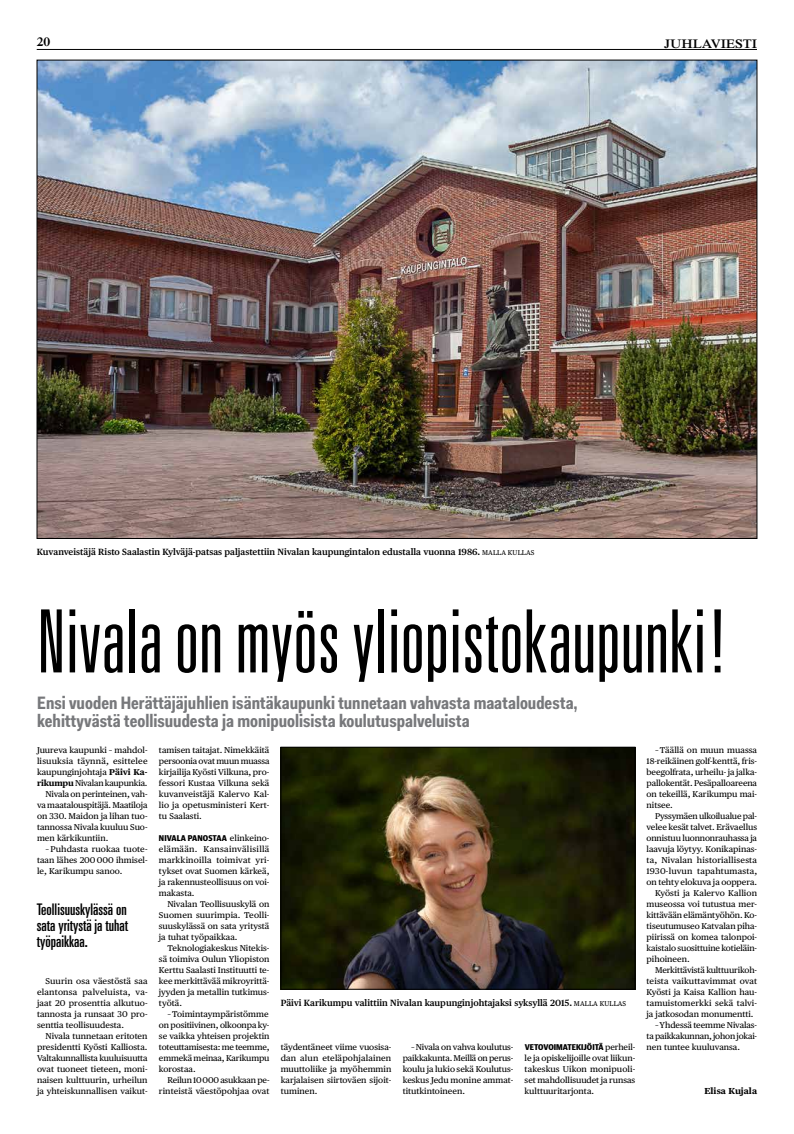
<style>
.page{position:relative;width:794px;height:1134px;background:#fff}
.page>*{position:absolute;margin:0;border:0;box-sizing:border-box;transform-origin:0 0}
.t1{font:300 ultra-condensed 87.3px "Univers";color:#000}
.t2{font:700 18px/18px "Fakt Con Pro";color:#77787b}
.t3{font:ultra-condensed 16px/16px "Univers";color:#000;text-align:justify}
.t4{font:700 13px "Iskoola Pota";color:#000}
.t5{font:600 9px "Publico Text G3";color:#000}
.t6{font:700 8.7px "Publico Text G3";color:#000;scale:1.05 1}
.t7{font:8.4px/11px "Publico Text G3";color:#000;text-align:justify;scale:1.05 1}
.t8{font:8.4px/11px "Publico Text G3";color:#000;text-align:justify;scale:1.06 1}
.t9{font:8.4px/11px "Publico Text G3";color:#000;text-align:right;scale:1.04 1}
.t10{font:8.4px "Publico Text G3";letter-spacing:-.02em;color:#000;scale:1.04 1}
.t11{font:700 8.4px "Guardian Sans Cond";letter-spacing:.005em;color:#000;scale:1.04 1}
.t12{font:700 8.4px "Guardian Sans Cond";letter-spacing:.005em;color:#000;scale:1.05 1}
.t13{font:8.4px "Publico Text G3";letter-spacing:.02em;color:#000;scale:1.06 1}
.s1{font-weight:400;font-size:7px}
.s2{font-weight:700}
.s3{font-family:"Publico Text G3";font-weight:400}
</style>
<div class="page">
<hr style="left:37px;top:49px;width:720px;height:1px;background:#000">
<img style="left:39px;top:62px;width:716px;height:475px">
<img style="left:283px;top:749px;width:350px;height:238px">
<div style="left:281px;top:747px;width:354px;height:242px;border:1px solid #000"></div>
<h3 class="t4" style="left:37px;top:34px;width:15px">20</h3>
<h3 class="t4" style="left:664px;top:36px;width:94px">JUHLAVIESTI</h3>
<p class="t5" style="left:37px;top:545px;width:499px">Kuvanveistäjä Risto Saalastin Kylväjä-patsas paljastettiin Nivalan kaupungintalon edustalla vuonna 1986. <span class="s1">MALLA KULLAS</span></p>
<h1 class="t1" style="left:37px;top:596px;width:693px">Nivala on myös yliopistokaupunki!</h1>
<h2 class="t2" style="left:37px;top:694px;width:542px">Ensi vuoden Herättäjäjuhlien isäntäkaupunki tunnetaan vahvasta maataloudesta, kehittyvästä teollisuudesta ja monipuolisista koulutuspalveluista</h2>
<p class="t7" style="left:37px;top:744px;width:107px">Juureva kaupunki – mahdol-</p>
<p class="t8" style="left:37px;top:755px;width:106px">lisuuksia täynnä, esittelee</p>
<p class="t7" style="left:37px;top:766px;width:107px">kaupunginjohtaja <span class="s2">Päivi Ka-</span></p>
<p class="t10" style="left:37px;top:776px;width:108px"><span class="s2">rikumpu</span> Nivalan kaupunkia.</p>
<p class="t9" style="left:46px;top:788px;width:100px">Nivala on perinteinen, vah-</p>
<p class="t9" style="left:37px;top:799px;width:108px">va maatalouspitäjä. Maatiloja</p>
<p class="t7" style="left:37px;top:810px;width:107px">on 330. Maidon ja lihan tuo-</p>
<p class="t7" style="left:37px;top:821px;width:107px">tannossa Nivala kuuluu Suo-</p>
<p class="t7" style="left:37px;top:832px;width:69px">men kärkikuntiin.</p>
<p class="t8" style="left:37px;top:843px;width:106px;text-indent:9px">– Puhdasta ruokaa tuote&shy;taan lähes 200 000 ihmisel&shy;le, Karikumpu sanoo.</p>
<h3 class="t3" style="left:37px;top:901px;width:93px">Teollisuuskylässä on sata yritystä ja tuhat työpaikkaa.</h3>
<p class="t8" style="left:37px;top:975px;width:106px;text-indent:9px">Suurin osa väestöstä saa elantonsa palveluista, va&shy;jaat 20 prosenttia alkutuo&shy;tannosta ja runsaat 30 pro&shy;senttia teollisuudesta.</p>
<p class="t7" style="left:37px;top:1030px;width:107px;text-indent:9px">Nivala tunnetaan eritoten presidentti Kyösti Kalliosta.<br>Valtakunnallista kuuluisuutta ovat tuoneet tieteen, moni&shy;naisen kulttuurin, urheilun ja yhteiskunnallisen vaikut-</p>
<p class="t7" style="left:159px;top:744px;width:107px">tamisen taitajat. Nimekkäitä persoonia ovat muun muassa kirjailija Kyösti Vilkuna, pro&shy;fessori Kustaa Vilkuna sekä kuvanveistäjä Kalervo Kal&shy;lio ja opetusministeri Kert&shy;tu Saalasti.</p>
<p class="t12" style="left:159px;top:832px;width:107px">NIVALA PANOSTAA <span class="s3">elinkeino-</span></p>
<p class="t8" style="left:159px;top:843px;width:106px">elämään. Kansainvälisillä markkinoilla toimivat yri&shy;tykset ovat Suomen kärkeä, ja rakennusteollisuus on voi&shy;makasta.</p>
<p class="t7" style="left:159px;top:898px;width:107px;text-indent:9px">Nivalan Teollisuuskylä on Suomen suurimpia. Teolli&shy;suuskylässä on sata yritystä ja tuhat työpaikkaa.</p>
<p class="t7" style="left:159px;top:942px;width:107px;text-indent:9px">Teknologiakeskus Nitekis&shy;sä toimiva Oulun Yliopiston Kerttu Saalasti Instituutti te&shy;kee merkittävää mikroyrittä&shy;jyyden ja metallin tutkimus&shy;työtä.</p>
<p class="t7" style="left:159px;top:1008px;width:107px;text-indent:9px">– Toimintaympäristömme on positiivinen, olkoonpa ky&shy;se vaikka yhteisen projektin toteuttamisesta: me teemme, emmekä meinaa, Karikumpu korostaa.</p>
<p class="t9" style="left:159px;top:1074px;width:108px">Reilun 10 000 asukkaan pe&shy;rinteistä väestöpohjaa ovat</p>
<p class="t5" style="left:281px;top:996px;width:347px">Päivi Karikumpu valittiin Nivalan kaupunginjohtajaksi syksyllä 2015. <span class="s1">MALLA KULLAS</span></p>
<p class="t7" style="left:281px;top:1041px;width:107px">täydentäneet viime vuosisa&shy;dan alun eteläpohjalainen muuttoliike ja myöhemmin karjalaisen siirtoväen sijoit&shy;tuminen.</p>
<p class="t9" style="left:403px;top:1041px;width:108px;text-align:justify;text-indent:9px">– Nivala on vahva koulutus&shy;paikkakunta. Meillä on perus&shy;koulu ja lukio sekä Koulutus&shy;keskus Jedu monine ammat&shy;titutkintoineen.</p>
<p class="t11" style="left:525px;top:1041px;width:108px">VETOVOIMATEKIJÖITÄ <span class="s3">perheil-</span></p>
<p class="t7" style="left:524px;top:1052px;width:107px">le ja opiskelijoille ovat liikun&shy;takeskus Uikon monipuoli&shy;set mahdollisuudet ja runsas kulttuuritarjonta.</p>
<p class="t7" style="left:646px;top:744px;width:107px;text-indent:9px">– Täällä on muun muassa 18-reikäinen golf-kenttä, fris&shy;beegolfrata, urheilu- ja jalka&shy;pallokentät. Pesäpalloareena on tekeillä, Karikumpu mai&shy;nitsee.</p>
<p class="t10" style="left:655px;top:809px;width:100px">Pyssymäen ulkoilualue pal-</p>
<p class="t7" style="left:646px;top:821px;width:107px">velee kesät talvet. Erävaellus</p>
<p class="t9" style="left:646px;top:832px;width:108px">onnistuu luonnonrauhassa ja</p>
<p class="t7" style="left:646px;top:843px;width:107px">laavuja löytyy. Konikapinas-</p>
<p class="t8" style="left:646px;top:854px;width:106px">ta, Nivalan historiallisesta</p>
<p class="t13" style="left:646px;top:864px;width:106px">1930-luvun tapahtumasta,</p>
<p class="t7" style="left:646px;top:876px;width:107px">on tehty elokuva ja ooppera.</p>
<p class="t8" style="left:655px;top:887px;width:98px">Kyösti ja Kalervo Kallion</p>
<p class="t7" style="left:646px;top:898px;width:107px">museossa voi tutustua mer-</p>
<p class="t9" style="left:646px;top:909px;width:108px">kittävään elämäntyöhön. Ko-</p>
<p class="t7" style="left:646px;top:920px;width:107px">tiseutumuseo Katvalan piha-</p>
<p class="t7" style="left:646px;top:931px;width:107px">piirissä on komea talonpoi-</p>
<p class="t9" style="left:646px;top:942px;width:108px">kaistalo suosittuine kotieläin-</p>
<p class="t7" style="left:646px;top:953px;width:43px">pihoineen.</p>
<p class="t9" style="left:655px;top:964px;width:100px">Merkittävistä kulttuurikoh-</p>
<p class="t8" style="left:646px;top:975px;width:106px">teista vaikuttavimmat ovat</p>
<p class="t7" style="left:646px;top:986px;width:107px">Kyösti ja Kaisa Kallion hau-</p>
<p class="t8" style="left:646px;top:997px;width:106px">tamuistomerkki sekä talvi-</p>
<p class="t7" style="left:646px;top:1008px;width:103px">ja jatkosodan monumentti.</p>
<p class="t7" style="left:646px;top:1019px;width:107px;text-indent:9px">– Yhdessä teemme Nivalas&shy;ta paikkakunnan, johon jokai&shy;nen tuntee kuuluvansa.</p>
<p class="t6" style="left:704px;top:1084px;width:52px">Elisa Kujala</p>
</div>
